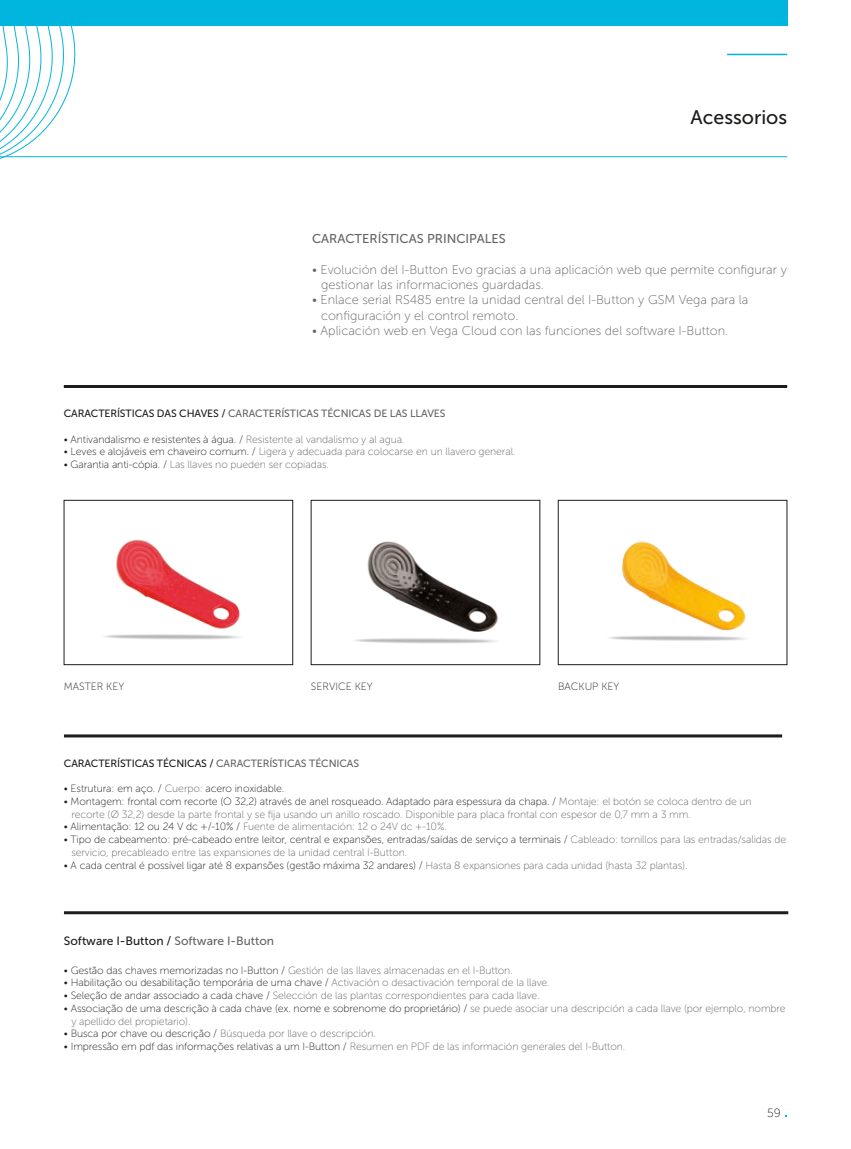
<style>
.page{position:relative;width:851px;height:1149px;background:#fff}
.page>*{position:absolute;margin:0;border:0;box-sizing:border-box;transform-origin:0 0}
.t1{font:19.5px "Museo Sans 500";color:#1d1d1b}
.t2{font:12.75px/15.3px "Museo Sans 100";color:#646463}
.t3{font:12.75px "Museo Sans 500";color:#646463}
.t4{font:12px "Museo Sans 500";color:#1d1d1b}
.t5{font:12px "Museo Sans 100";color:#1d1d1b}
.t6{font:10.5px/12.8px "Museo Sans 100";letter-spacing:-.01em;color:#646463}
.t7{font:10.5px "Museo Sans 100";letter-spacing:-.01em;color:#1d1d1b}
.t8{font:10.5px "Museo Sans 500";letter-spacing:-.01em;color:#646463}
.t9{font:10.5px "Museo Sans 500";letter-spacing:-.01em;color:#1d1d1b}
.s1{color:#1d1d1b}
.s2{color:#646463}
</style>
<div class="page">
<svg style="left:0;top:26px;width:81px;height:133px"></svg>
<hr style="left:727px;top:54px;width:60px;height:1px;background:#00b6de">
<hr style="left:0;top:156px;width:787px;height:1px;background:#00b6de">
<div style="left:0;top:0;width:787px;height:26px;background:#00b6de"></div>
<img style="left:104px;top:540px;width:137px;height:100px">
<div style="left:64px;top:500px;width:229px;height:164px;border:1px solid #1d1d1b"></div>
<img style="left:355px;top:541px;width:143px;height:103px">
<img style="left:609px;top:541px;width:137px;height:100px">
<div style="left:558px;top:500px;width:229px;height:164px;border:1px solid #1d1d1b"></div>
<hr style="left:64px;top:734px;width:718px;height:3px;background:#1d1d1b">
<hr style="left:64px;top:385px;width:723px;height:3px;background:#1d1d1b">
<hr style="left:64px;top:910px;width:724px;height:3px;background:#1d1d1b">
<h1 class="t1" style="left:690px;top:107px;width:98px">Acessorios</h1>
<p class="t3" style="left:312px;top:232px;width:195px">CARACTERÍSTICAS PRINCIPALES</p>
<p class="t2" style="left:321px;top:262px;width:467px;text-indent:-9px">• Evolución del I-Button Evo gracias a una aplicación web que permite configurar y gestionar las informaciones guardadas.</p>
<p class="t2" style="left:321px;top:292px;width:429px;text-indent:-9px">• Enlace serial RS485 entre la unidad central del I-Button y GSM Vega para la configuración y el control remoto.</p>
<p class="t2" style="left:312px;top:323px;width:417px">• Aplicación web en Vega Cloud con las funciones del software I-Button.</p>
<p class="t8" style="left:64px;top:407px;width:383px"><span class="s1">CARACTERÍSTICAS DAS CHAVES /</span> CARACTERÍSTICAS TÉCNICAS DE LAS LLAVES</p>
<p class="t7" style="left:64px;top:433px;width:342px">• Antivandalismo e resistentes à água. / <span class="s2">Resistente al vandalismo y al agua.</span></p>
<p class="t6" style="left:64px;top:445px;width:453px"><span class="s1">• Leves e alojáveis em chaveiro comum. /</span> Ligera y adecuada para colocarse en un llavero general.</p>
<p class="t6" style="left:64px;top:458px;width:267px"><span class="s1">• Garantia anti-cópia. /</span> Las llaves no pueden ser copiadas.</p>
<p class="t7" style="left:64px;top:680px;width:62px">MASTER KEY</p>
<p class="t7" style="left:311px;top:680px;width:63px">SERVICE KEY</p>
<p class="t7" style="left:558px;top:680px;width:63px">BACKUP KEY</p>
<p class="t9" style="left:64px;top:757px;width:297px">CARACTERÍSTICAS TÉCNICAS / <span class="s2">CARACTERÍSTICAS TÉCNICAS</span></p>
<p class="t7" style="left:64px;top:782px;width:222px">• Estrutura: em aço. / <span class="s2">Cuerpo:</span> acero inoxidable.</p>
<p class="t6" style="left:71px;top:794px;width:681px;text-indent:-7px"><span class="s1">• Montagem: frontal com recorte (O 32,2) através de anel rosqueado. Adaptado para espessura da chapa. /</span> Montaje: el botón se coloca dentro de un recorte (Ø 32,2) desde la parte frontal y se fija usando un anillo roscado. Disponible para placa frontal con espesor de 0,7 mm a 3 mm.</p>
<p class="t6" style="left:64px;top:820px;width:384px"><span class="s1">• Alimentação: 12 ou 24 V dc +/-10% /</span> Fuente de alimentación: 12 o 24V dc +-10%.</p>
<p class="t6" style="left:71px;top:833px;width:716px;text-indent:-7px"><span class="s1">• Tipo de cabeamento: pré-cabeado entre leitor, central e expansões, entradas/saídas de serviço a terminais /</span> Cableado: tornillos para las entradas/salidas de servicio, precableado entre las expansiones de la unidad central I-Button.</p>
<p class="t7" style="left:64px;top:859px;width:625px">• A cada central é possível ligar até 8 expansões (gestão máxima 32 andares) / <span class="s2">Hasta 8 expansiones para cada unidad (hasta 32 plantas).</span></p>
<p class="t4" style="left:64px;top:933px;width:212px">Software I-Button / <span class="s2">Software I-Button</span></p>
<p class="t6" style="left:64px;top:963px;width:450px"><span class="s1">• Gestão das chaves memorizadas no I-Button /</span> Gestión de las llaves almacenadas en el I-Button.</p>
<p class="t7" style="left:64px;top:976px;width:487px">• Habilitação ou desabilitação temporária de uma chave / <span class="s2">Activación o desactivación temporal de la llave.</span></p>
<p class="t6" style="left:64px;top:989px;width:477px"><span class="s1">• Seleção de andar associado a cada chave /</span> Selección de las plantas correspondientes para cada llave.</p>
<p class="t6" style="left:71px;top:1001px;width:715px;text-indent:-7px"><span class="s1">• Associação de uma descrição à cada chave (ex. nome e sobrenome do proprietário) /</span> se puede asociar una descripción a cada llave (por ejemplo, nombre y apellido del propietario).</p>
<p class="t6" style="left:64px;top:1027px;width:313px"><span class="s1">• Busca por chave ou descrição /</span> Búsqueda por llave o descripción.</p>
<p class="t7" style="left:64px;top:1040px;width:563px">• Impressão em pdf das informações relativas a um I-Button / <span class="s2">Resumen en PDF de las información generales del I-Button.</span></p>
<p class="t5" style="left:767px;top:1106px;width:15px">59</p>
</div>
